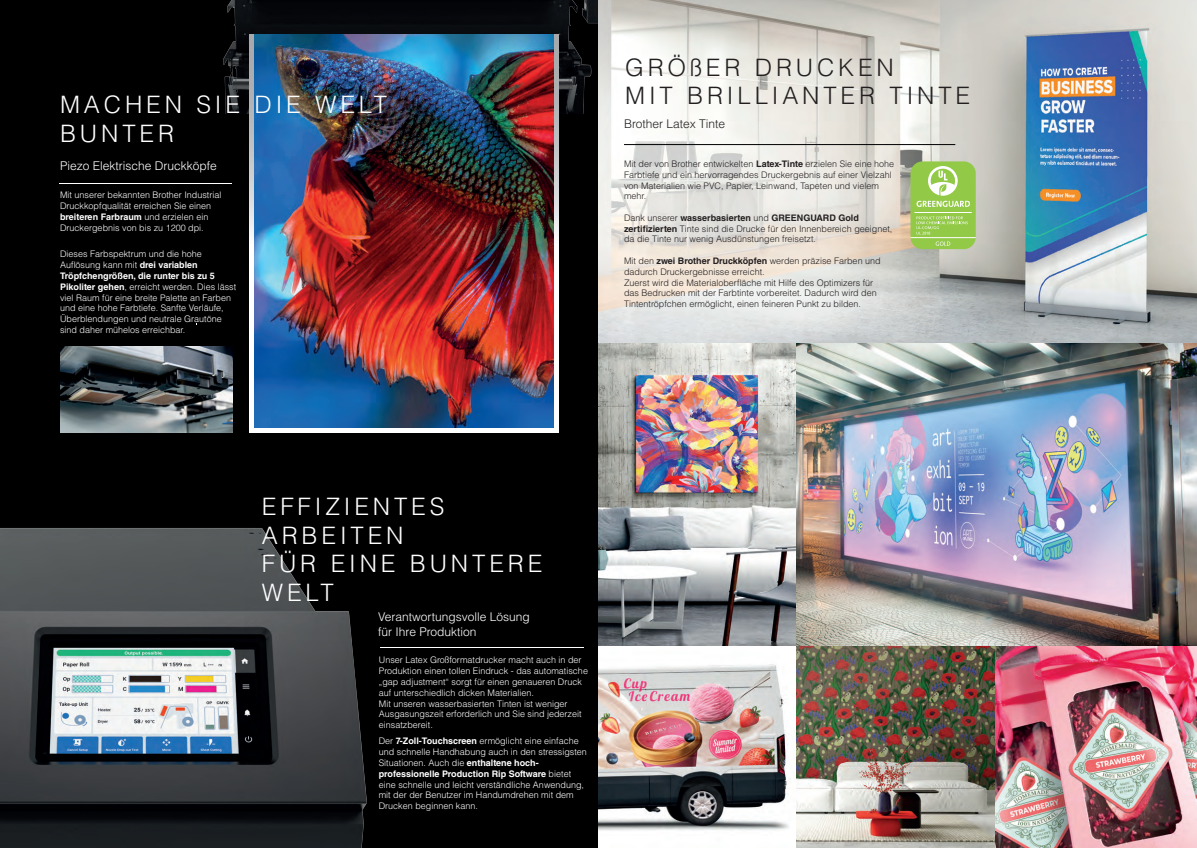
<style>
.page{position:relative;width:1197px;height:848px;background:#fff}
.page>*{position:absolute;margin:0;border:0;box-sizing:border-box;transform-origin:0 0}
.t1{font:300 24px/28.8px "Helvetica LT Std";letter-spacing:.16em;color:#fff}
.t2{font:300 24px/28.8px "Helvetica LT Std";letter-spacing:.16em;color:#231f20}
.t3{font:300 12px/14.4px "Helvetica LT Std";color:#fff}
.t4{font:300 12px "Helvetica LT Std";color:#231f20}
.t5{font:300 9px/10.8px "Helvetica LT Std";color:#fff}
.t6{font:300 9px/10.8px "Helvetica LT Std";color:#231f20}
.s1{font-weight:700}
</style>
<div class="page">
<div style="left:0;top:0;width:1196px;height:848px;background:#000001"></div>
<img style="left:0;top:528px;width:367px;height:320px">
<img style="left:223px;top:0;width:375px;height:113px">
<svg style="left:249px;top:35px;width:309px;height:397px;background:#d4d2d8"></svg>
<img style="left:254px;top:35px;width:299px;height:392px">
<img style="left:60px;top:347px;width:172px;height:85px">
<hr style="left:60px;top:183px;width:171px;height:1px;background:#fff">
<hr style="left:380px;top:647px;width:203px;height:1px;background:#fff">
<img style="left:598px;top:0;width:598px;height:343px">
<div style="left:910px;top:161px;width:65px;height:88px;background:#92c947;border-radius:12px"></div>
<hr style="left:910px;top:237px;width:65px;height:1px;background:#fff">
<svg style="left:935px;top:241px;width:15px;height:5px"></svg>
<svg style="left:916px;top:216px;width:51px;height:18px"></svg>
<hr style="left:914px;top:212px;width:57px;height:1px;background:#fff">
<svg style="left:916px;top:166px;width:53px;height:41px"></svg>
<img style="left:598px;top:343px;width:598px;height:505px">
<hr style="left:624px;top:144px;width:331px;height:1px;background:#000001">
<h1 class="t1" style="left:60px;top:90px;width:328px">MACHEN SIE DIE WELT<br>BUNTER</h1>
<h2 class="t3" style="left:60px;top:158px;width:158px">Piezo Elektrische Druckköpfe</h2>
<p class="t5" style="left:60px;top:190px;width:163px">Mit unserer bekannten Brother Industrial Druckkopfqualität erreichen Sie einen <span class="s1">breiteren Farbraum</span> und erzielen ein Druckergebnis von bis zu 1200 dpi.</p>
<p class="t5" style="left:60px;top:249px;width:178px">Dieses Farbspektrum und die hohe Auflösung kann mit <span class="s1">drei variablen Tröpfchengrößen, die runter bis zu 5<br>Pikoliter gehen</span>, erreicht werden. Dies lässt viel Raum für eine breite Palette an Farben und eine hohe Farbtiefe. Sanfte Verläufe, Überblendungen und neutrale Grautöne sind daher mühelos erreichbar.</p>
<h1 class="t2" style="left:625px;top:52px;width:346px">GRÖßER DRUCKEN<br>MIT BRILLIANTER TINTE</h1>
<h2 class="t4" style="left:624px;top:116px;width:103px">Brother Latex Tinte</h2>
<p class="t6" style="left:624px;top:158px;width:272px">Mit der von Brother entwickelten <span class="s1">Latex-Tinte</span> erzielen Sie eine hohe Farbtiefe und ein hervorragendes Druckergebnis auf einer Vielzahl von Materialien wie PVC, Papier, Leinwand, Tapeten und vielem mehr.</p>
<p class="t6" style="left:624px;top:212px;width:270px">Dank unserer <span class="s1">wasserbasierten</span> und <span class="s1">GREENGUARD Gold zertifizierten</span> Tinte sind die Drucke für den Innenbereich geeignet, da die Tinte nur wenig Ausdünstungen freisetzt.</p>
<p class="t6" style="left:624px;top:255px;width:258px">Mit den <span class="s1">zwei Brother Druckköpfen</span> werden präzise Farben und dadurch Druckergebnisse erreicht.<br>Zuerst wird die Materialoberfläche mit Hilfe des Optimizers für das Bedrucken mit der Farbtinte vorbereitet. Dadurch wird den Tintentröpfchen ermöglicht, einen feineren Punkt zu bilden.</p>
<h1 class="t1" style="left:262px;top:491px;width:282px">EFFIZIENTES<br>ARBEITEN<br>FÜR EINE BUNTERE<br>WELT</h1>
<h2 class="t3" style="left:378px;top:609px;width:153px">Verantwortungsvolle Lösung für Ihre Produktion</h2>
<p class="t5" style="left:379px;top:654px;width:210px">Unser Latex Großformatdrucker macht auch in der Produktion einen tollen Eindruck - das automatische „gap adjustment“ sorgt für einen genaueren Druck auf unterschiedlich dicken Materialien.<br>Mit unseren wasserbasierten Tinten ist weniger Ausgasungszeit erforderlich und Sie sind jederzeit einsatzbereit.</p>
<p class="t5" style="left:379px;top:735px;width:209px">Der <span class="s1">7-Zoll-Touchscreen</span> ermöglicht eine einfache und schnelle Handhabung auch in den stressigsten Situationen. Auch die <span class="s1">enthaltene hoch&shy;professionelle Production Rip Software</span> bietet eine schnelle und leicht verständliche Anwendung, mit der der Benutzer im Handumdrehen mit dem Drucken beginnen kann.</p>
</div>
